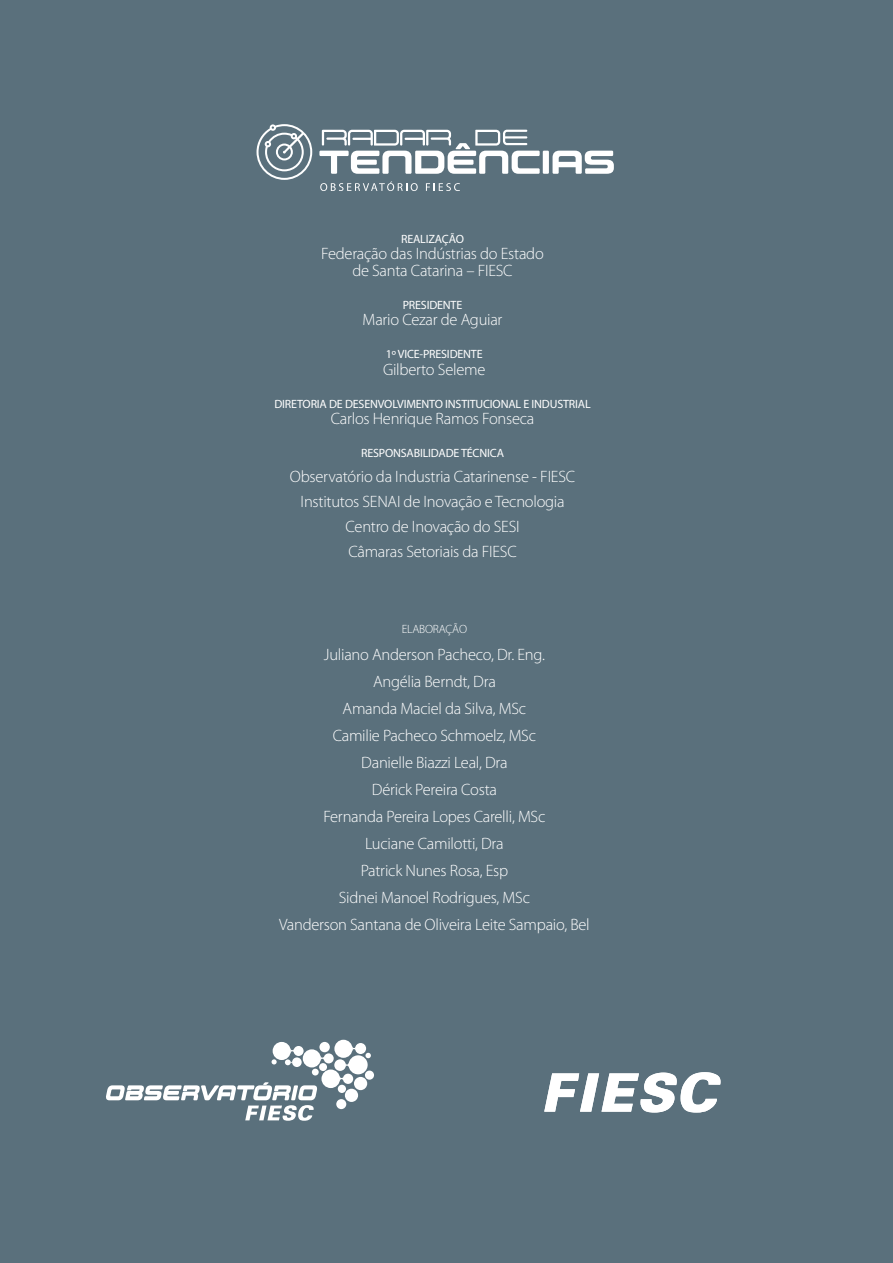
<style>
.page{position:relative;width:893px;height:1263px;background:#5a707c}
.page>*{position:absolute;margin:0;border:0;box-sizing:border-box;transform-origin:0 0}
.t1{font:300 16.5px/27px "Myriad Pro";letter-spacing:-.015em;color:#fff;text-align:center}
.t2{font:12px "Myriad Pro";letter-spacing:-.015em;color:#fff}
.t3{font:300 12px "Myriad Pro";letter-spacing:-.015em;color:#fff}
</style>
<div class="page">
<svg style="left:256px;top:124px;width:56px;height:56px"></svg>
<div style="left:543px;top:151px;width:6px;height:23px;background:#fff"></div>
<svg style="left:319px;top:130px;width:221px;height:44px"></svg>
<svg style="left:553px;top:151px;width:61px;height:23px"></svg>
<svg style="left:320px;top:181px;width:98px;height:10px"></svg>
<svg style="left:426px;top:183px;width:34px;height:8px"></svg>
<svg style="left:544px;top:1072px;width:176px;height:40px"></svg>
<svg style="left:272px;top:1059px;width:5px;height:5px"></svg>
<svg style="left:365px;top:1053px;width:6px;height:5px"></svg>
<div style="left:319px;top:1063px;width:8px;height:8px;background:#fff;border-radius:50%"></div>
<div style="left:312px;top:1069px;width:7px;height:6px;background:#fff;border-radius:50%"></div>
<div style="left:338px;top:1085px;width:8px;height:8px;background:#fff;border-radius:50%"></div>
<div style="left:354px;top:1077px;width:13px;height:13px;background:#fff;border-radius:50%"></div>
<div style="left:345px;top:1089px;width:13px;height:13px;background:#fff;border-radius:50%"></div>
<div style="left:336px;top:1099px;width:10px;height:10px;background:#fff;border-radius:50%"></div>
<div style="left:319px;top:1042px;width:11px;height:10px;background:#fff;border-radius:50%"></div>
<div style="left:365px;top:1070px;width:9px;height:10px;background:#fff;border-radius:50%"></div>
<div style="left:273px;top:1042px;width:18px;height:18px;background:#fff;border-radius:50%"></div>
<div style="left:294px;top:1046px;width:10px;height:10px;background:#fff;border-radius:50%"></div>
<svg style="left:290px;top:1048px;width:4px;height:5px"></svg>
<div style="left:303px;top:1049px;width:18px;height:18px;background:#fff;border-radius:50%"></div>
<div style="left:324px;top:1053px;width:10px;height:10px;background:#fff;border-radius:50%"></div>
<svg style="left:320px;top:1056px;width:4px;height:5px"></svg>
<div style="left:321px;top:1069px;width:19px;height:19px;background:#fff;border-radius:50%"></div>
<div style="left:343px;top:1074px;width:10px;height:10px;background:#fff;border-radius:50%"></div>
<div style="left:334px;top:1040px;width:18px;height:18px;background:#fff;border-radius:50%"></div>
<div style="left:355px;top:1043px;width:11px;height:11px;background:#fff;border-radius:50%"></div>
<svg style="left:352px;top:1046px;width:4px;height:5px"></svg>
<div style="left:349px;top:1055px;width:19px;height:19px;background:#fff;border-radius:50%"></div>
<div style="left:334px;top:1059px;width:12px;height:12px;background:#fff;border-radius:50%"></div>
<svg style="left:345px;top:1062px;width:4px;height:5px"></svg>
<div style="left:292px;top:1057px;width:10px;height:10px;background:#fff;border-radius:50%"></div>
<svg style="left:285px;top:1059px;width:7px;height:6px"></svg>
<svg style="left:106px;top:1082px;width:211px;height:39px"></svg>
<p class="t2" style="left:401px;top:231px;width:64px">REALIZAÇÃO</p>
<p class="t1" style="left:321px;top:246px;width:224px;line-height:16.5px">Federação das Indústrias do Estado de Santa Catarina – FIESC</p>
<p class="t2" style="left:403px;top:297px;width:61px">PRESIDENTE</p>
<p class="t1" style="left:363px;top:307px;width:141px">Mario Cezar de Aguiar</p>
<p class="t2" style="left:386px;top:347px;width:98px">1º VICE-PRESIDENTE</p>
<p class="t1" style="left:383px;top:356px;width:104px">Gilberto Seleme</p>
<p class="t2" style="left:274px;top:396px;width:318px">DIRETORIA DE DESENVOLVIMENTO INSTITUCIONAL E INDUSTRIAL</p>
<p class="t1" style="left:331px;top:406px;width:205px">Carlos Henrique Ramos Fonseca</p>
<p class="t2" style="left:361px;top:446px;width:144px">RESPONSABILIDADE TÉCNICA</p>
<p class="t1" style="left:290px;top:465px;width:287px;line-height:25px">Observatório da Industria Catarinense - FIESC Institutos SENAI de Inovação e Tecnologia Centro de Inovação do SESI<br>Câmaras Setoriais da FIESC</p>
<p class="t3" style="left:402px;top:623px;width:67px">ELABORAÇÃO</p>
<p class="t1" style="left:279px;top:642px;width:312px">Juliano Anderson Pacheco, Dr. Eng.<br>Angélia Berndt, Dra<br>Amanda Maciel da Silva, MSc<br>Camilie Pacheco Schmoelz, MSc<br>Danielle Biazzi Leal, Dra<br>Dérick Pereira Costa<br>Fernanda Pereira Lopes Carelli, MSc<br>Luciane Camilotti, Dra<br>Patrick Nunes Rosa, Esp<br>Sidnei Manoel Rodrigues, MSc<br>Vanderson Santana de Oliveira Leite Sampaio, Bel</p>
</div>
